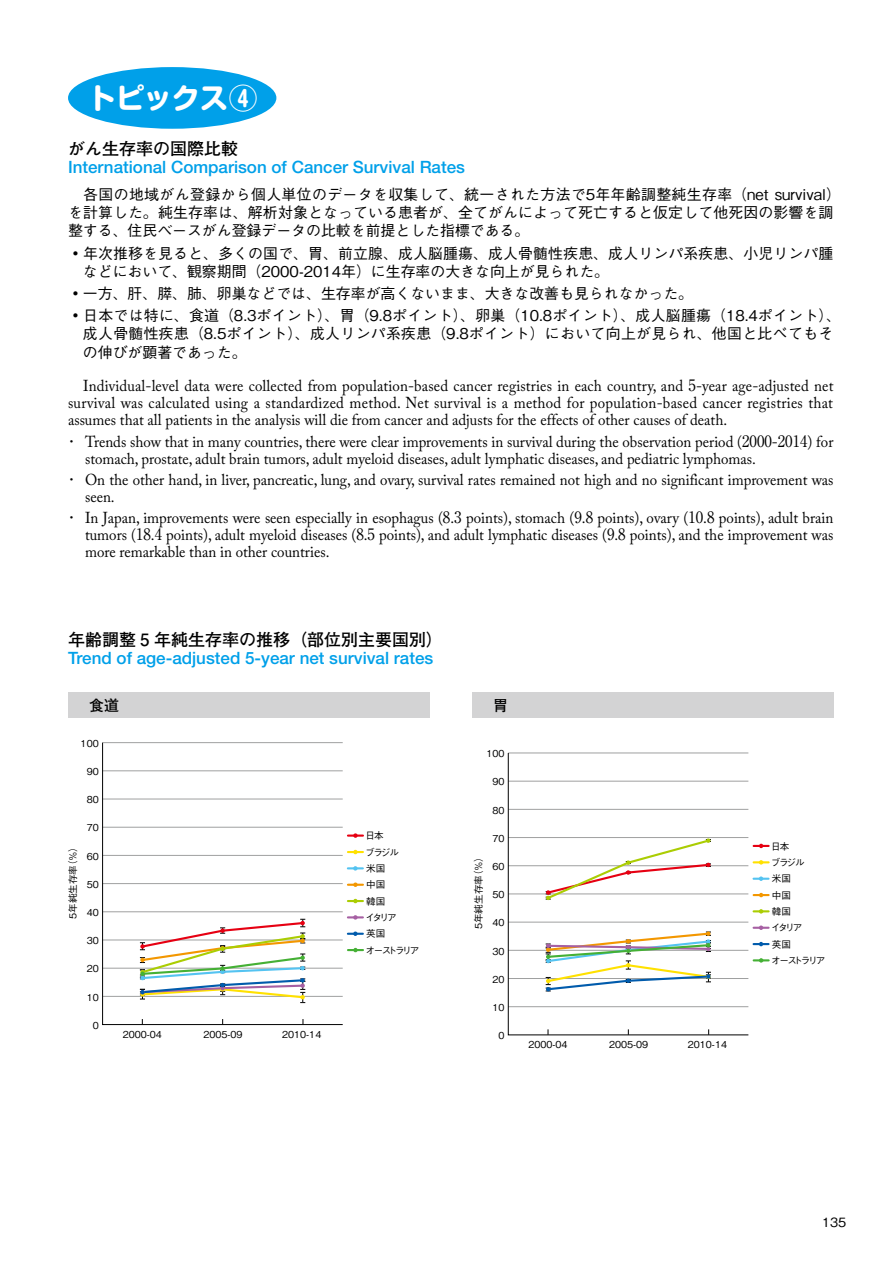
<style>
.page{position:relative;width:893px;height:1263px;background:#fff}
.page>*{position:absolute;margin:0;border:0;box-sizing:border-box;transform-origin:0 0}
.t1{font:700 28.65px "Shin M Go Pro";letter-spacing:-.01em;color:#fff}
.t2{font:500 16.95px "Helvetica Neue";color:#00a0e9}
.t3{font:700 16.95px "Futo Go B101 Pro";color:#000}
.t4{font:15.75px/17px "Adobe Caslon Pro";color:#000;text-align:justify;scale:.94 1}
.t5{font:500 14.85px/18px "Gothic BBB Pro";letter-spacing:.01em;color:#000}
.t6{font:700 14.85px "Futo Go B101 Pr 6";color:#000}
.t7{font:500 12.75px "Gothic BBB Pro";color:#000}
.t8{font:500 9.6px "Gothic BBB Pr 6";color:#000}
.t9{font:500 9.6px/16.4px "Gothic BBB Pr 6";letter-spacing:-.155em;color:#000}
.s1{font-family:"Ryumin Pro"}
.s2{font-family:"Ryumin Pro";font-size:14.85px}
</style>
<div class="page">
<div style="left:68px;top:67px;width:208px;height:62px;background:#00a0e9;border-radius:50%"></div>
<svg style="left:102px;top:742px;width:241px;height:283px"></svg>
<hr style="left:348px;top:834px;width:15px;height:3px;background:#e60012">
<svg style="left:348px;top:850px;width:15px;height:4px"></svg>
<svg style="left:348px;top:866px;width:15px;height:4px"></svg>
<svg style="left:348px;top:882px;width:15px;height:5px"></svg>
<svg style="left:348px;top:899px;width:15px;height:4px"></svg>
<svg style="left:348px;top:915px;width:15px;height:5px"></svg>
<svg style="left:348px;top:931px;width:15px;height:5px"></svg>
<svg style="left:348px;top:948px;width:15px;height:4px"></svg>
<svg style="left:140px;top:919px;width:165px;height:84px"></svg>
<svg style="left:508px;top:752px;width:241px;height:283px"></svg>
<svg style="left:754px;top:844px;width:15px;height:4px"></svg>
<svg style="left:754px;top:860px;width:15px;height:4px"></svg>
<svg style="left:753px;top:876px;width:15px;height:5px"></svg>
<svg style="left:754px;top:893px;width:15px;height:4px"></svg>
<svg style="left:754px;top:909px;width:15px;height:4px"></svg>
<svg style="left:545px;top:838px;width:166px;height:63px"></svg>
<svg style="left:754px;top:925px;width:15px;height:5px"></svg>
<svg style="left:753px;top:942px;width:16px;height:4px"></svg>
<svg style="left:754px;top:958px;width:15px;height:4px"></svg>
<svg style="left:546px;top:931px;width:165px;height:61px"></svg>
<div style="left:68px;top:692px;width:361px;height:26px;background:#d3d3d4"></div>
<div style="left:472px;top:692px;width:361px;height:26px;background:#d3d3d4"></div>
<h1 class="t1" style="left:87px;top:74px;width:172px">トピックス④</h1>
<p class="t3" style="left:68px;top:135px;width:172px">がん生存率の国際比較</p>
<p class="t2" style="left:68px;top:157px;width:398px">International Comparison of Cancer Survival Rates</p>
<p class="t5" style="left:68px;top:184px;width:774px">　各国の地域がん登録から個人単位のデータを収集して、統一された方法で5年年齢調整純生存率（net survival）を計算した。純生存率は、解析対象となっている患者が、全てがんによって死亡すると仮定して他死因の影響を調整する、住民ベースがん登録データの比較を前提とした指標である。</p>
<p class="t5" style="left:83px;top:242px;width:752px;text-indent:-15px">◦年次推移を見ると、多くの国で、胃、前立腺、成人脳腫瘍、成人骨髄性疾患、成人リンパ系疾患、小児リンパ腫などにおいて、観察期間（2000-2014年）に生存率の大きな向上が見られた。</p>
<p class="t5" style="left:68px;top:280px;width:774px;line-height:22.4px">◦一方、肝、膵、肺、卵巣などでは、生存率が高くないまま、大きな改善も見られなかった。<br>◦日本では特に、食道（8.3ポイント）、胃（9.8ポイント）、卵巣（10.8ポイント）、成人脳腫瘍（18.4ポイント）、</p>
<p class="t5" style="left:83px;top:323px;width:752px">成人骨髄性疾患（8.5ポイント）、成人リンパ系疾患（9.8ポイント）において向上が見られ、他国と比べてもその伸びが顕著であった。</p>
<p class="t4" style="left:68px;top:377px;width:816px;text-indent:15px">Individual-level data were collected from population-based cancer registries in each country, and <span class="s1">5</span>-year age-adjusted net survival was calculated using a standardized method. Net survival is a method for population-based cancer registries that assumes that all patients in the analysis will die from cancer and adjusts for the effects of other causes of death.</p>
<p class="t4" style="left:85px;top:433px;width:798px;text-indent:-21px"><span class="s2">・</span> Trends show that in many countries, there were clear improvements in survival during the observation period (<span class="s1">2000</span>-<span class="s1">2014</span>) for stomach, prostate, adult brain tumors, adult myeloid diseases, adult lymphatic diseases, and pediatric lymphomas.</p>
<p class="t4" style="left:85px;top:471px;width:798px;text-indent:-21px"><span class="s2">・</span> On the other hand, in liver, pancreatic, lung, and ovary, survival rates remained not high and no significant improvement was seen.</p>
<p class="t4" style="left:85px;top:509px;width:798px;text-indent:-21px"><span class="s2">・</span> In Japan, improvements were seen especially in esophagus (<span class="s1">8</span>.<span class="s1">3</span> points), stomach (<span class="s1">9</span>.<span class="s1">8</span> points), ovary (<span class="s1">10</span>.<span class="s1">8</span> points), adult brain tumors (<span class="s1">18</span>.<span class="s1">4</span> points), adult myeloid diseases (<span class="s1">8</span>.<span class="s1">5</span> points), and adult lymphatic diseases (<span class="s1">9</span>.<span class="s1">8</span> points), and the improvement was more remarkable than in other countries.</p>
<p class="t3" style="left:68px;top:626px;width:377px">年齢調整 5 年純生存率の推移（部位別主要国別）</p>
<p class="t2" style="left:68px;top:648px;width:367px">Trend of age-adjusted 5-year net survival rates</p>
<p class="t6" style="left:89px;top:693px;width:31px">食道</p>
<p class="t6" style="left:493px;top:693px;width:16px">胃</p>
<p class="t8" style="left:81px;top:735px;width:20px">100</p>
<p class="t8" style="left:87px;top:764px;width:14px">90</p>
<p class="t8" style="left:87px;top:792px;width:14px">80</p>
<p class="t8" style="left:65px;top:919px;width:78px;rotate:-90deg">5年純生存率（％）</p>
<p class="t8" style="left:87px;top:820px;width:14px">70</p>
<p class="t8" style="left:87px;top:848px;width:14px">60</p>
<p class="t8" style="left:87px;top:876px;width:14px">50</p>
<p class="t8" style="left:87px;top:905px;width:14px">40</p>
<p class="t8" style="left:87px;top:933px;width:14px">30</p>
<p class="t8" style="left:87px;top:961px;width:14px">20</p>
<p class="t8" style="left:87px;top:989px;width:14px">10</p>
<p class="t8" style="left:93px;top:1017px;width:8px">0</p>
<p class="t8" style="left:123px;top:1027px;width:41px">2000-04</p>
<p class="t8" style="left:203px;top:1027px;width:41px">2005-09</p>
<p class="t8" style="left:282px;top:1027px;width:41px">2010-14</p>
<p class="t9" style="left:365px;top:827px;width:56px">日本<br>ブラジル<br>米国<br>中国<br>韓国<br>イタリア<br>英国<br>オーストラリア</p>
<p class="t8" style="left:486px;top:746px;width:20px">100</p>
<p class="t8" style="left:492px;top:774px;width:14px">90</p>
<p class="t8" style="left:492px;top:802px;width:14px">80</p>
<p class="t8" style="left:471px;top:929px;width:78px;rotate:-90deg">5年純生存率（％）</p>
<p class="t8" style="left:492px;top:830px;width:14px">70</p>
<p class="t8" style="left:492px;top:859px;width:14px">60</p>
<p class="t8" style="left:492px;top:887px;width:14px">50</p>
<p class="t8" style="left:492px;top:915px;width:14px">40</p>
<p class="t8" style="left:492px;top:943px;width:14px">30</p>
<p class="t8" style="left:492px;top:971px;width:14px">20</p>
<p class="t8" style="left:492px;top:999px;width:14px">10</p>
<p class="t8" style="left:498px;top:1028px;width:8px">0</p>
<p class="t8" style="left:528px;top:1037px;width:41px">2000-04</p>
<p class="t8" style="left:609px;top:1037px;width:41px">2005-09</p>
<p class="t8" style="left:688px;top:1037px;width:41px">2010-14</p>
<p class="t9" style="left:771px;top:837px;width:56px">日本<br>ブラジル<br>米国<br>中国<br>韓国<br>イタリア<br>英国<br>オーストラリア</p>
<p class="t7" style="left:822px;top:1212px;width:26px">135</p>
</div>
